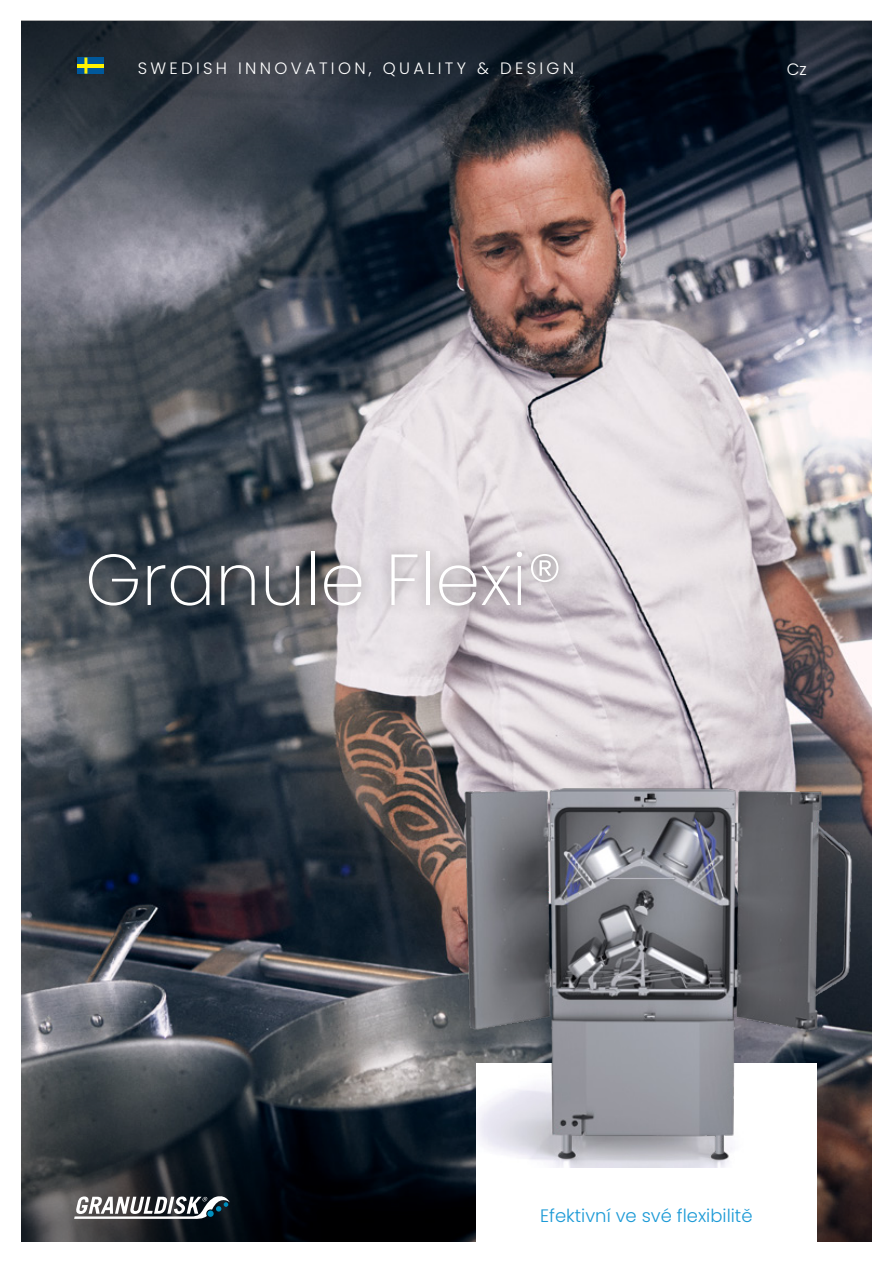
<style>
.page{position:relative;width:893px;height:1263px;background:#fff}
.page>*{position:absolute;margin:0;border:0;box-sizing:border-box;transform-origin:0 0}
.t1{font:200 72px "Poppins";color:#fff}
.t2{font:300 18px "Poppins";color:#1c9ad6}
.t3{font:300 16.5px "Poppins";letter-spacing:.2em;color:#fff}
</style>
<div class="page">
<img style="left:21px;top:193px;width:851px;height:800px">
<svg style="left:21px;top:21px;width:851px;height:172px;background:#2b313a"></svg>
<svg style="left:21px;top:993px;width:851px;height:249px;background:#393d43"></svg>
<div style="left:476px;top:1063px;width:340px;height:200px;background:#fff"></div>
<div style="left:75px;top:539px;width:497px;height:80px;background:#000;opacity:.26"></div>
<svg style="left:74px;top:1196px;width:156px;height:23px"></svg>
<div style="left:207px;top:1210px;width:7px;height:7px;background:#008fbe;border-radius:50%"></div>
<img style="left:458px;top:782px;width:399px;height:386px">
<div style="left:77px;top:58px;width:26px;height:16px;background:#00589b"></div>
<hr style="left:77px;top:64px;width:26px;height:3px;background:#fff200">
<hr style="left:84px;top:58px;width:3px;height:16px;background:#fff200">
<p class="t3" style="left:138px;top:59px;width:438px">SWEDISH INNOVATION, QUALITY &amp; DESIGN</p>
<p class="t3" style="left:787px;top:59px;width:21px">Cz</p>
<h1 class="t1" style="left:85px;top:538px;width:479px">Granule Flexi®</h1>
<p class="t2" style="left:540px;top:1205px;width:214px">Efektivní ve své flexibilitě</p>
</div>
